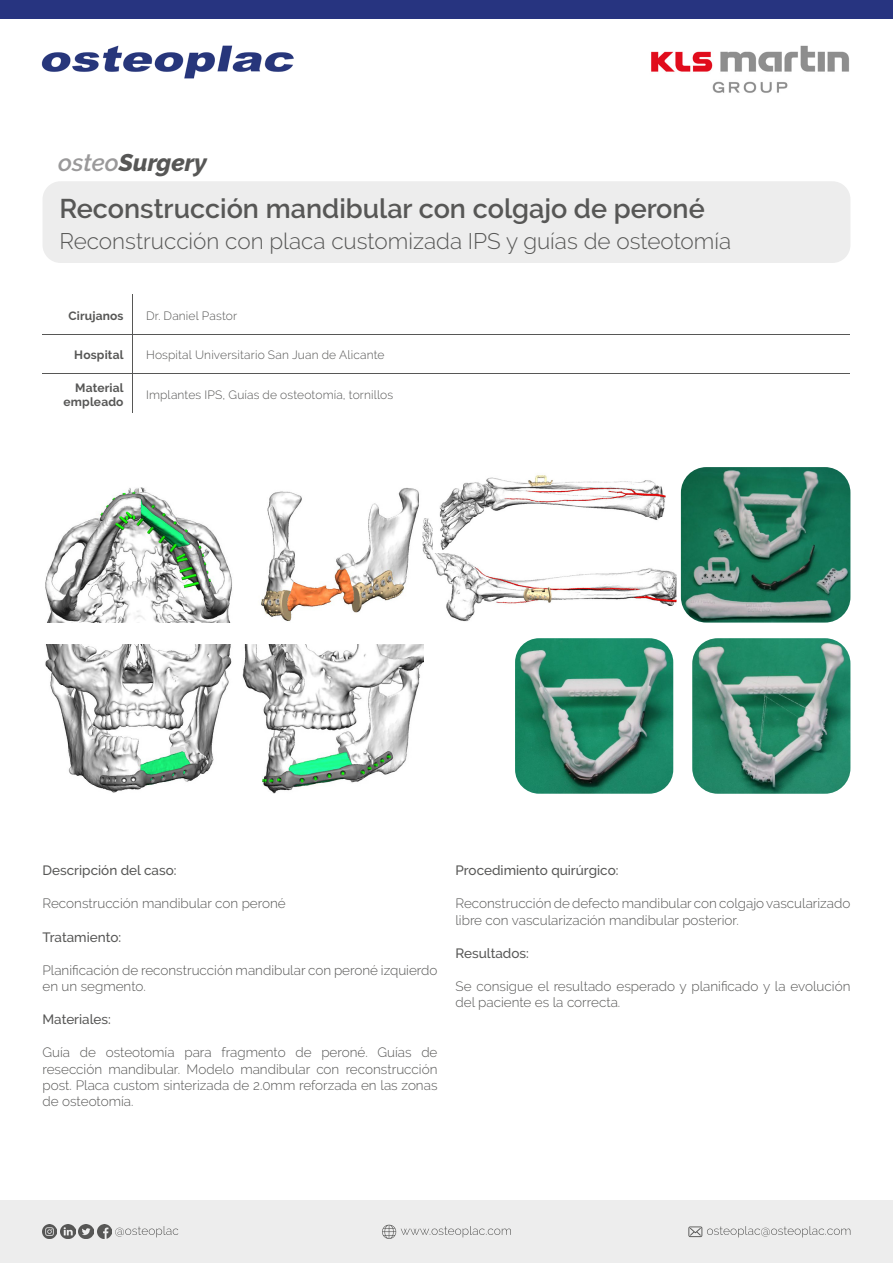
<style>
.page{position:relative;width:893px;height:1263px;background:#fff}
.page>*{position:absolute;margin:0;border:0;box-sizing:border-box;transform-origin:0 0}
.t1{font:600 27px "Raleway";color:#575756}
.t2{font:italic 800 24px "Raleway";color:#575756}
.t3{font:300 22.5px "Raleway";color:#575756}
.t4{font:300 13.5px/16.2px "Raleway";color:#575756}
.t5{font:500 13.5px "Raleway";color:#575756}
.t6{font:300 12px "Raleway";letter-spacing:.01em;color:#575756}
.t7{font:700 12px/14.4px "Raleway";letter-spacing:.015em;color:#575756;text-align:right}
.s1{font-weight:600;color:#9a999a}
</style>
<div class="page">
<div style="left:0;top:0;width:893px;height:18px;background:#273480"></div>
<div style="left:0;top:1200px;width:893px;height:63px;background:#ededed"></div>
<img style="left:97px;top:1224px;width:15px;height:15px">
<img style="left:43px;top:1224px;width:14px;height:15px">
<img style="left:61px;top:1224px;width:14px;height:15px">
<img style="left:79px;top:1224px;width:14px;height:15px">
<svg style="left:115px;top:1226px;width:63px;height:11px"></svg>
<svg style="left:382px;top:1225px;width:129px;height:14px"></svg>
<svg style="left:688px;top:1226px;width:162px;height:11px"></svg>
<img style="left:41px;top:45px;width:253px;height:34px">
<img style="left:651px;top:45px;width:198px;height:48px">
<div style="left:43px;top:181px;width:807px;height:82px;background:#ededed;border-radius:18px"></div>
<hr style="left:132px;top:295px;width:1px;height:39px;background:#575756">
<hr style="left:43px;top:334px;width:90px;height:1px;background:#575756">
<hr style="left:133px;top:334px;width:717px;height:1px;background:#575756">
<hr style="left:132px;top:334px;width:1px;height:39px;background:#575756">
<hr style="left:43px;top:373px;width:90px;height:1px;background:#575756">
<hr style="left:133px;top:373px;width:717px;height:1px;background:#575756">
<hr style="left:132px;top:374px;width:1px;height:39px;background:#575756">
<img style="left:45px;top:645px;width:187px;height:148px">
<img style="left:45px;top:487px;width:187px;height:136px">
<img style="left:242px;top:645px;width:182px;height:149px">
<img style="left:422px;top:518px;width:254px;height:104px">
<img style="left:433px;top:475px;width:233px;height:77px">
<img style="left:261px;top:487px;width:158px;height:134px">
<img style="left:515px;top:638px;width:158px;height:156px">
<img style="left:692px;top:638px;width:158px;height:156px">
<img style="left:681px;top:467px;width:169px;height:156px">
<h2 class="t2" style="left:58px;top:149px;width:150px"><span class="s1">osteo</span>Surgery</h2>
<h1 class="t1" style="left:59px;top:193px;width:647px">Reconstrucción mandibular con colgajo de peroné</h1>
<h3 class="t3" style="left:59px;top:228px;width:673px">Reconstrucción con placa customizada IPS y guías de osteotomía</h3>
<p class="t7" style="left:69px;top:309px;width:56px">Cirujanos</p>
<p class="t6" style="left:146px;top:309px;width:93px">Dr. Daniel Pastor</p>
<p class="t7" style="left:74px;top:348px;width:51px">Hospital</p>
<p class="t6" style="left:146px;top:348px;width:240px">Hospital Universitario San Juan de Alicante</p>
<p class="t7" style="left:64px;top:380px;width:61px">Material empleado</p>
<p class="t6" style="left:146px;top:388px;width:249px">Implantes IPS, Guías de osteotomía, tornillos</p>
<p class="t5" style="left:43px;top:863px;width:136px">Descripción del caso:</p>
<p class="t4" style="left:43px;top:895px;width:245px">Reconstrucción mandibular con peroné</p>
<p class="t5" style="left:43px;top:929px;width:80px">Tratamiento:</p>
<p class="t4" style="left:43px;top:962px;width:396px">Planificación de reconstrucción mandibular con peroné izquierdo en un segmento.</p>
<p class="t5" style="left:43px;top:1012px;width:70px">Materiales:</p>
<p class="t4" style="left:43px;top:1044px;width:396px;text-align:justify">Guía de osteotomía para fragmento de peroné. Guías de resección mandibular. Modelo mandibular con reconstrucción post. Placa custom sinterizada de 2.0mm reforzada en las zonas de osteotomía.</p>
<p class="t5" style="left:455px;top:863px;width:164px">Procedimiento quirúrgico:</p>
<p class="t4" style="left:455px;top:895px;width:396px">Reconstrucción de defecto mandibular con colgajo vascularizado libre con vascularización mandibular posterior.</p>
<p class="t5" style="left:455px;top:945px;width:75px">Resultados:</p>
<p class="t4" style="left:455px;top:978px;width:396px">Se consigue el resultado esperado y planificado y la evolución del paciente es la correcta.</p>
</div>
